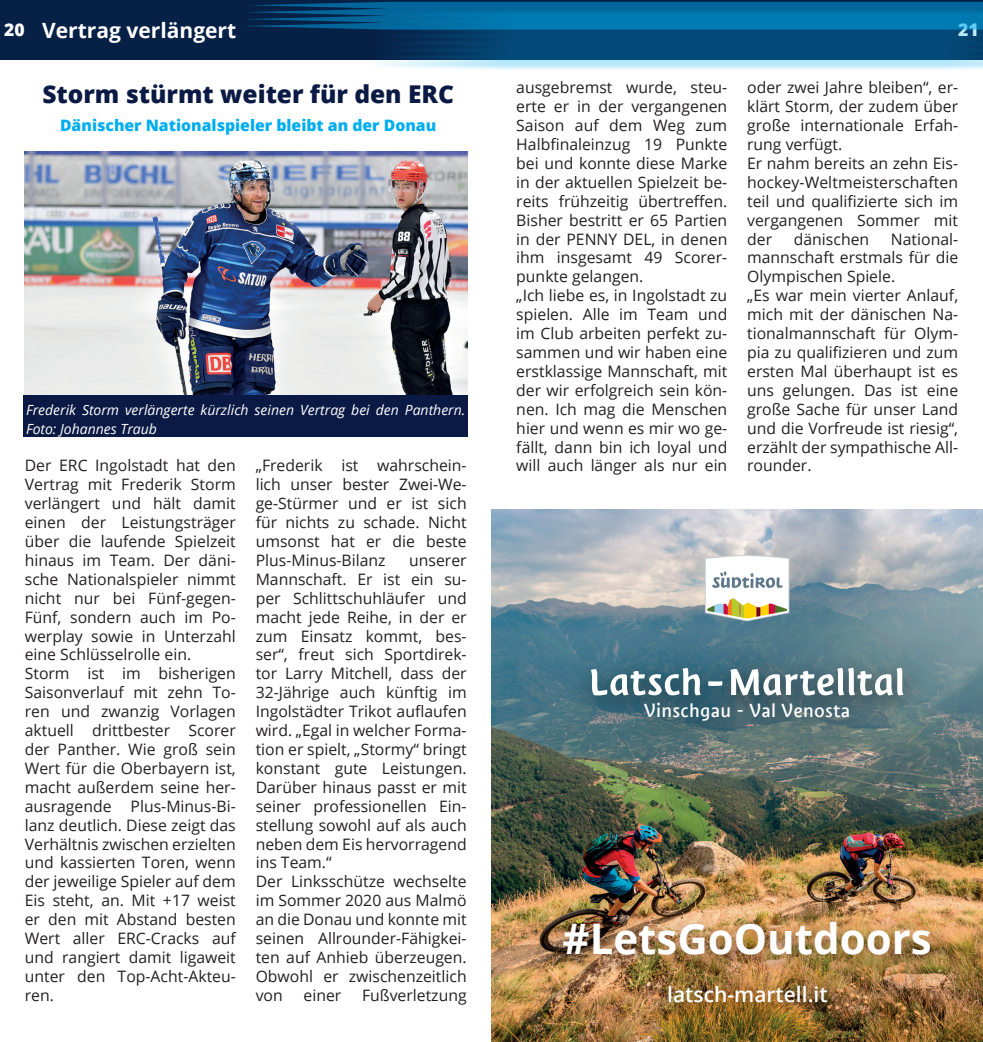
<style>
.page{position:relative;width:983px;height:1042px;background:#fff}
.page>*{position:absolute;margin:0;border:0;box-sizing:border-box;transform-origin:0 0}
.t1{font:700 42px "Open Sans";color:#fff}
.t2{font:800 24.5px "Open Sans";color:#0b1a44}
.t3{font:700 21px "Open Sans";color:#fff}
.t4{font:600 21px "Open Sans";color:#fff}
.t5{font:19.95px "Suedtirol Next TT";letter-spacing:.01em;color:#fff}
.t6{font:800 17.5px "Open Sans";color:#fff}
.t7{font:15.75px/18.9px "Open Sans";color:#231f20}
.t8{font:800 15.75px "Open Sans";color:#00aeef}
.t9{font:italic 14px/18.9px "Open Sans";color:#fff}
.s1{font-weight:800;font-size:17.5px}
</style>
<div class="page">
<div style="left:0;top:0;width:491px;height:60px;background:#072046"></div>
<svg style="left:245px;top:4px;width:57px;height:24px"></svg>
<img style="left:302px;top:0;width:680px;height:70px">
<img style="left:25px;top:151px;width:443px;height:244px">
<div style="left:24px;top:395px;width:444px;height:42px;background:#0b1a44"></div>
<img style="left:491px;top:509px;width:491px;height:533px">
<img style="left:532px;top:893px;width:429px;height:108px">
<img style="left:637px;top:959px;width:220px;height:83px">
<svg style="left:704px;top:555px;width:85px;height:66px"></svg>
<img style="left:560px;top:642px;width:374px;height:116px">
<svg style="left:590px;top:668px;width:313px;height:27px"></svg>
<h3 class="t3" style="left:4px;top:15px;width:233px"><span class="s1">20</span> Vertrag verlängert</h3>
<p class="t6" style="left:957px;top:17px;width:22px">21</p>
<h2 class="t2" style="left:42px;top:75px;width:413px">Storm stürmt weiter für den ERC</h2>
<p class="t8" style="left:60px;top:113px;width:378px">Dänischer Nationalspieler bleibt an der Donau</p>
<p class="t9" style="left:26px;top:400px;width:441px">Frederik Storm verlängerte kürzlich seinen Vertrag bei den Panthern.<br>Foto: Johannes Traub</p>
<p class="t7" style="left:25px;top:456px;width:212px">Der ERC Ingolstadt hat den<br>Vertrag mit Frederik Storm verlängert und hält damit einen der Leistungsträger über die laufende Spielzeit hinaus im Team. Der däni&shy;sche Nationalspieler nimmt nicht nur bei Fünf-gegen-<br>Fünf, sondern auch im Po&shy;werplay sowie in Unterzahl eine Schlüsselrolle ein.<br>Storm ist im bisherigen<br>Saisonverlauf mit zehn To&shy;ren und zwanzig Vorlagen aktuell drittbester Scorer der Panther. Wie groß sein<br>Wert für die Oberbayern ist, macht außerdem seine her&shy;ausragende Plus-Minus-Bi&shy;lanz deutlich. Diese zeigt das<br>Verhältnis zwischen erzielten und kassierten Toren, wenn der jeweilige Spieler auf dem<br>Eis steht, an. Mit +17 weist er den mit Abstand besten<br>Wert aller ERC-Cracks auf und rangiert damit ligaweit unter den Top-Acht-Akteu&shy;ren.</p>
<p class="t7" style="left:255px;top:456px;width:212px;text-align:justify">„Frederik ist wahrschein&shy;lich unser bester Zwei-We&shy;ge-Stürmer und er ist sich für nichts zu schade. Nicht umsonst hat er die beste Plus-Minus-Bilanz</p>
<p class="t7" style="left:255px;top:550px;width:212px;text-indent:153px">unserer<br>Mannschaft. Er ist ein su&shy;per Schlittschuhläufer und macht jede Reihe, in der er zum Einsatz kommt, bes&shy;ser“, freut sich Sportdirek&shy;tor Larry Mitchell, dass der<br>32-Jährige auch künftig im<br>Ingolstädter Trikot auflaufen wird. „Egal in welcher Forma&shy;tion er spielt, „Stormy“ bringt konstant gute Leistungen.<br>Darüber hinaus passt er mit seiner professionellen Ein&shy;stellung sowohl auf als auch neben dem Eis hervorragend ins Team.“<br>Der Linksschütze wechselte im Sommer 2020 aus Malmö an die Donau und konnte mit seinen Allrounder-Fähigkei&shy;ten auf Anhieb überzeugen.<br>Obwohl er zwischenzeitlich von</p>
<p class="t7" style="left:303px;top:985px;width:39px">einer</p>
<p class="t7" style="left:362px;top:985px;width:106px">Fußverletzung</p>
<p class="t7" style="left:516px;top:78px;width:212px">ausgebremst wurde, steu&shy;erte er in der vergangenen<br>Saison auf dem Weg zum<br>Halbfinaleinzug 19 Punkte bei und konnte diese Marke in der aktuellen Spielzeit be&shy;reits frühzeitig übertreffen.<br>Bisher bestritt er 65 Partien in der PENNY DEL, in denen ihm insgesamt 49 Scorer&shy;punkte gelangen.<br>„Ich liebe es, in Ingolstadt zu spielen. Alle im Team und im Club arbeiten perfekt zu&shy;sammen und wir haben eine erstklassige Mannschaft, mit der wir erfolgreich sein kön&shy;nen. Ich mag die Menschen hier und wenn es mir wo ge&shy;fällt, dann bin ich loyal und will auch länger als nur ein</p>
<p class="t7" style="left:747px;top:78px;width:212px">oder zwei Jahre bleiben“, er&shy;klärt Storm, der zudem über große internationale Erfah&shy;rung verfügt.<br>Er nahm bereits an zehn Eis&shy;hockey-Weltmeisterschaften teil und qualifizierte sich im vergangenen Sommer mit der</p>
<p class="t7" style="left:747px;top:229px;width:212px;text-indent:144px">National&shy;mannschaft erstmals für die<br>Olympischen Spiele.<br>„Es war mein vierter Anlauf, mich mit der dänischen Na&shy;tionalmannschaft für Olym&shy;pia zu qualifizieren und zum ersten Mal überhaupt ist es uns gelungen. Das ist eine große Sache für unser Land und die Vorfreude ist riesig“, erzählt der sympathische All&shy;rounder.</p>
<p class="t7" style="left:793px;top:229px;width:77px">dänischen</p>
<p class="t5" style="left:643px;top:699px;width:208px">Vinschgau - Val Venosta</p>
<h1 class="t1" style="left:562px;top:909px;width:370px">#LetsGoOutdoors</h1>
<h3 class="t4" style="left:667px;top:980px;width:162px">latsch-martell.it</h3>
</div>
